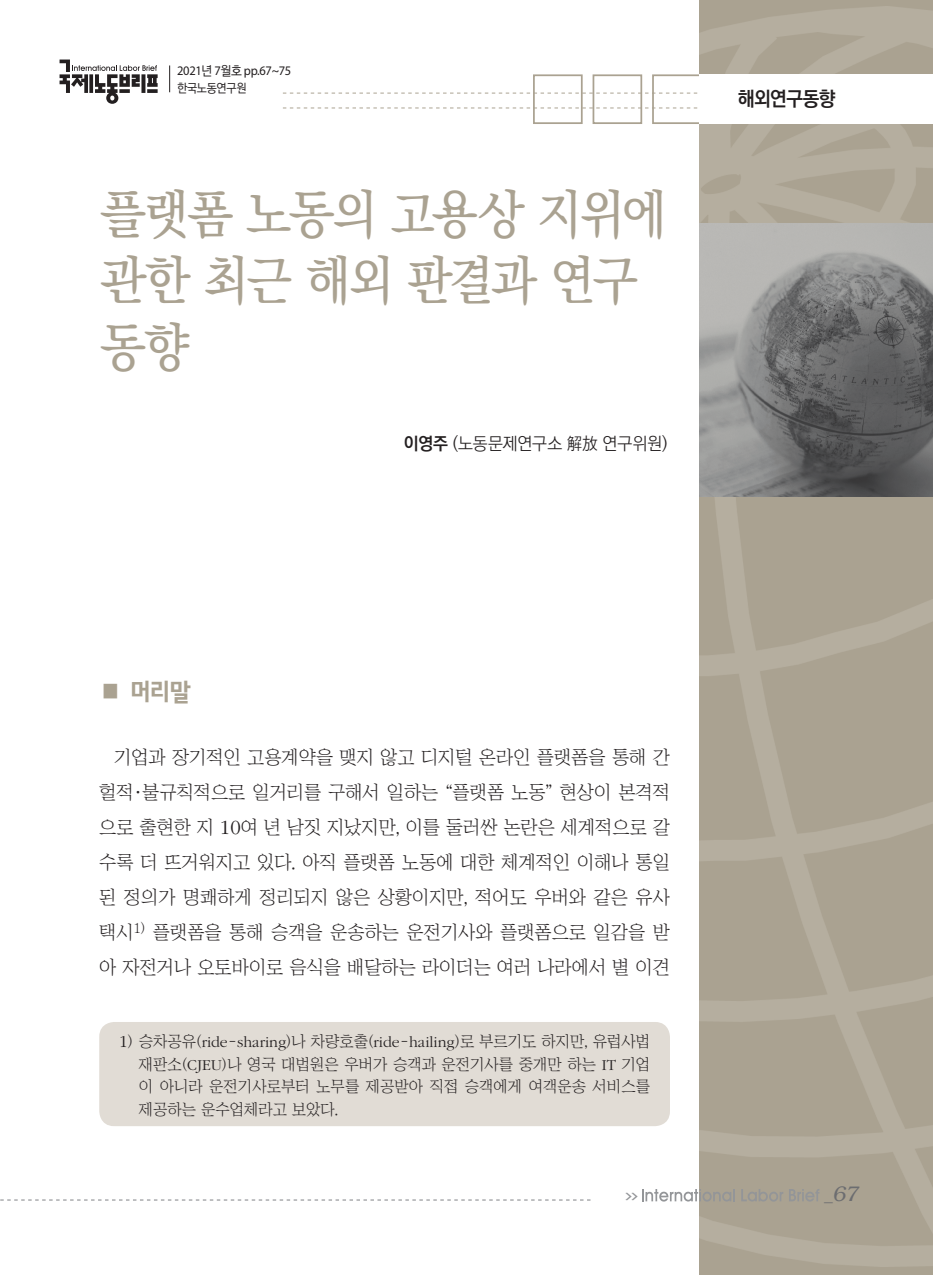
<style>
.page{position:relative;width:933px;height:1275px;background:#fff}
.page>*{position:absolute;margin:0;border:0;box-sizing:border-box;transform-origin:0 0}
.해외연구동향_제목{font:500 52.5px/66.5px "Ko Pub Batang";letter-spacing:-.045em;color:#aaa291;scale:.92 1}
.서론{font:24.5px "KBI Zfor SM Esgo H";color:#aaa291}
.t1{font:italic 300 21px "Bookman";color:#6c6d70}
.t2{font:700 20.12px "Ko Pub Dotum";letter-spacing:-.025em;color:#231f20;scale:.95 1}
.본문{font:18.9px/35px "Chosunilbo NM";color:#231f20;text-align:justify}
.저자{font:300 17.5px "Ko Pub Dotum";letter-spacing:-.01em;color:#231f20}
.각주{font:15.75px/22.8px "Chosunilbo NM";letter-spacing:.005em;color:#231f20;text-align:justify}
.머리__페이지{font:13.12px "Myriad Pro";letter-spacing:-.025em;color:#231f20;scale:.95 1}
.머리__노동연구원{font:500 12.25px "Ko Pub Dotum";letter-spacing:-.025em;color:#231f20;scale:.95 1}
.t3{font:700 7.88px "Ko Pub Dotum";color:#939598;scale:2 1}
.s1{font-family:"Ko Pub Dotum";font-weight:500}
.s2{font-weight:700}
.s3{font-family:"ITC Garamond Std";font-weight:300;font-size:20.82px}
.s4{font-family:"ITC Garamond Std";font-weight:300;font-size:17.32px}
.s5{font-family:"ITC Garamond Std";font-weight:300}
.s6{font-family:"Helvetica";font-weight:400;font-style:normal;font-size:17.5px}
</style>
<div class="page">
<div style="left:652px;top:74px;width:69px;height:50px;border:2px solid #aaa291"></div>
<div style="left:533px;top:74px;width:49px;height:50px;border:2px solid #aaa291"></div>
<div style="left:592px;top:74px;width:50px;height:50px;border:2px solid #aaa291"></div>
<img style="left:699px;top:6px;width:234px;height:1261px">
<div style="left:699px;top:74px;width:234px;height:50px;background:#fff"></div>
<svg style="left:283px;top:93px;width:414px;height:1px"></svg>
<svg style="left:283px;top:108px;width:414px;height:1px"></svg>
<img style="left:699px;top:223px;width:234px;height:273px">
<svg style="left:0;top:1199px;width:590px;height:1px"></svg>
<svg style="left:642px;top:1189px;width:93px;height:13px"></svg>
<svg style="left:741px;top:1189px;width:42px;height:13px"></svg>
<svg style="left:789px;top:1189px;width:30px;height:12px"></svg>
<svg style="left:169px;top:65px;width:1px;height:27px"></svg>
<svg style="left:60px;top:60px;width:98px;height:44px"></svg>
<div style="left:99px;top:1022px;width:571px;height:104px;background:#e1dcd5;border-radius:15px"></div>
<p class="머리__페이지" style="left:177px;top:62px;width:122px">2021<span class="s1">년</span> 7<span class="s1">월호</span> pp.67~75</p>
<p class="머리__노동연구원" style="left:177px;top:82px;width:74px">한국노동연구원</p>
<p class="해외연구동향_제목" style="left:100px;top:183px;width:617px">플랫폼 노동의 고용상 지위에 관한 최근 해외 판결과 연구 동향</p>
<p class="저자" style="left:404px;top:434px;width:265px"><span class="s2">이영주</span> (노동문제연구소 解放 연구위원)</p>
<p class="t2" style="left:738px;top:89px;width:104px">해외연구동향</p>
<p class="서론" style="left:99px;top:677px;width:93px">■ 머리말</p>
<p class="본문" style="left:99px;top:739px;width:572px;text-indent:15px">기업과 장기적인 고용계약을 맺지 않고 디지털 온라인 플랫폼을 통해 간 헐적·불규칙적으로 일거리를 구해서 일하는 “플랫폼 노동” 현상이 본격적 으로 출현한 지 <span class="s3">10</span>여 년 남짓 지났지만, 이를 둘러싼 논란은 세계적으로 갈 수록 더 뜨거워지고 있다. 아직 플랫폼 노동에 대한 체계적인 이해나 통일 된 정의가 명쾌하게 정리되지 않은 상황이지만, 적어도 우버와 같은 유사 택시<sup>1)</sup> 플랫폼을 통해 승객을 운송하는 운전기사와 플랫폼으로 일감을 받 아 자전거나 오토바이로 음식을 배달하는 라이더는 여러 나라에서 별 이견</p>
<p class="각주" style="left:139px;top:1030px;width:512px;text-indent:-20px"><span class="s4">1</span>) 승차공유(<span class="s5">ride</span>-<span class="s5">sharing</span>)나 차량호출(<span class="s5">ride</span>-<span class="s5">hailing</span>)로 부르기도 하지만, 유럽사법 재판소(<span class="s5">CJEU</span>)나 영국 대법원은 우버가 승객과 운전기사를 중개만 하는 <span class="s5">IT</span> 기업 이 아니라 운전기사로부터 노무를 제공받아 직접 승객에게 여객운송 서비스를 제공하는 운수업체라고 보았다.</p>
<p class="t3" style="left:625px;top:1192px;width:8px">&gt;&gt;</p>
<p class="t1" style="left:824px;top:1182px;width:36px"><span class="s6">_</span>67</p>
</div>
